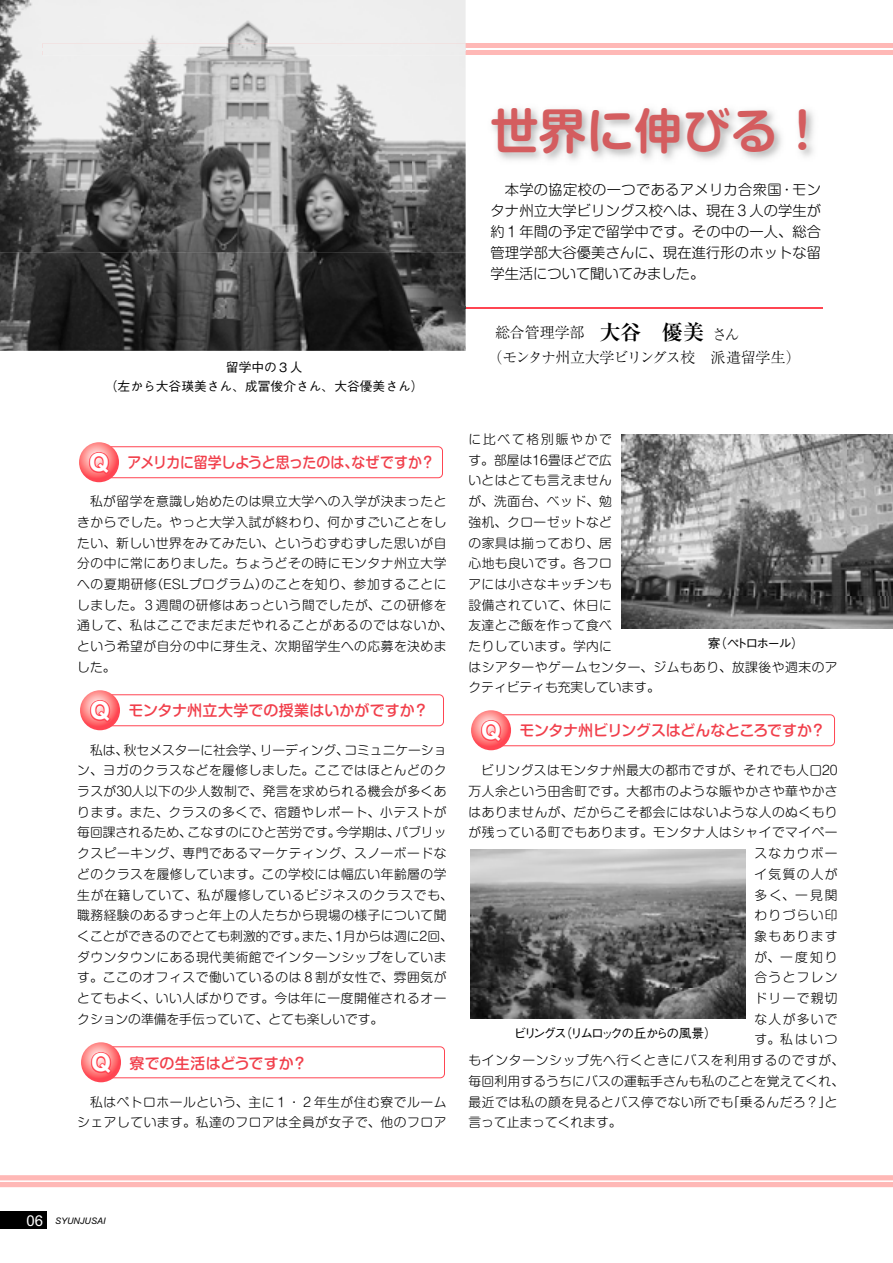
<style>
.page{position:relative;width:893px;height:1263px;background:#fff}
.page>*{position:absolute;margin:0;border:0;box-sizing:border-box;transform-origin:0 0}
.t1{font:48px "Shin M Go Pro De Bold 90 msp RKSJ H";color:#d45d5f}
.t2{font:15px "Shin M Go Pro Medium 90 msp RKSJ H";letter-spacing:-.005em;color:#f13f4b}
.t3{font:15px/25.5px "Ryumin Pro Light 90 msp RKSJ H";letter-spacing:-.035em;color:#000}
.t4{font:15px "Shin M Go Pro Medium 90 msp RKSJ H";letter-spacing:-.005em;color:#f13f4b;scale:.93 1}
.t5{font:14.25px/21px "Shin M Go Pro Light 90 msp RKSJ H";letter-spacing:.01em;color:#000;text-align:justify}
.t6{font:12.75px/20.7px "Shin M Go Pro Light 90 msp RKSJ H";letter-spacing:.04em;color:#000}
.t7{font:12.75px/19.5px "Gothic BBB Pro Medium 90 msp RKSJ H";color:#000;text-align:center}
.t8{font:12.75px "Shin M Go Pro Light 90 msp RKSJ H";letter-spacing:.015em;color:#000}
.t9{font:12.75px "Gothic BBB Pro Medium 90 msp RKSJ H";letter-spacing:-.155em;color:#000}
.t10{font:12.75px "Shin M Go Pro Light 90 msp RKSJ H";color:#000}
.t11{font:italic 9px "Arial";color:#000}
.s1{font-family:"Gothic MB101 Pro Bold 90 msp RKSJ H";font-size:22.5px;color:#ff4552}
.s2{font-family:"Ryumin Pro Bold 90 msp RKSJ H";font-size:21px}
.s3{font-style:normal;font-size:15px;color:#fff}
</style>
<div class="page">
<hr style="left:446px;top:307px;width:377px;height:1px;background:#ff4552">
<div style="left:0;top:1175px;width:893px;height:12px;background:#ffb8b6"></div>
<div style="left:43px;top:43px;width:850px;height:12px;background:#ffb8b6"></div>
<hr style="left:0;top:1180px;width:893px;height:2px;background:#fff">
<hr style="left:43px;top:49px;width:850px;height:1px;background:#fff">
<div style="left:0;top:1212px;width:47px;height:17px;background:#000"></div>
<img style="left:0;top:0;width:466px;height:351px">
<img style="left:43px;top:43px;width:423px;height:12px">
<img style="left:43px;top:49px;width:423px;height:1px">
<svg style="left:446px;top:307px;width:20px;height:1px"></svg>
<img style="left:622px;top:434px;width:271px;height:195px">
<img style="left:471px;top:849px;width:274px;height:169px">
<div style="left:98px;top:694px;width:346px;height:32px;border:1px solid #ff4552;border-radius:4px"></div>
<svg style="left:80px;top:690px;width:40px;height:40px"></svg>
<div style="left:489px;top:714px;width:346px;height:32px;border:1px solid #ff4552;border-radius:4px"></div>
<svg style="left:471px;top:710px;width:40px;height:40px"></svg>
<div style="left:99px;top:1046px;width:346px;height:32px;border:1px solid #ff4552;border-radius:4px"></div>
<svg style="left:81px;top:1042px;width:40px;height:40px"></svg>
<div style="left:97px;top:446px;width:346px;height:32px;border:1px solid #ff4552;border-radius:4px"></div>
<svg style="left:79px;top:442px;width:40px;height:40px"></svg>
<p class="t7" style="left:105px;top:359px;width:320px">留学中の３人<br>（左から大谷瑛美さん、成冨俊介さん、大谷優美さん）</p>
<p class="t4" style="left:88px;top:457px;width:375px"><span class="s1">Ｑ</span> アメリカに留学しようと思ったのは、なぜですか？</p>
<p class="t6" style="left:77px;top:493px;width:377px">　私が留学を意識し始めたのは県立大学への入学が決まったときからでした。やっと大学入試が終わり、何かすごいことをしたい、新しい世界をみてみたい、というむずむずした思いが自分の中に常にありました。ちょうどその時にモンタナ州立大学への夏期研修（ESLプログラム）のことを知り、参加することにしました。３週間の研修はあっという間でしたが、この研修を通して、私はここでまだまだやれることがあるのではないか、という希望が自分の中に芽生え、次期留学生への応募を決めました。</p>
<p class="t2" style="left:89px;top:705px;width:341px"><span class="s1">Ｑ</span> モンタナ州立大学での授業はいかがですか？</p>
<p class="t6" style="left:77px;top:741px;width:377px">　私は、秋セメスターに社会学、リーディング、コミュニケーション、ヨガのクラスなどを履修しました。ここではほとんどのクラスが30人以下の少人数制で、発言を求められる機会が多くあります。また、クラスの多くで、宿題やレポート、小テストが毎回課されるため、こなすのにひと苦労です。今学期は、パブリックスピーキング、専門であるマーケティング、スノーボードなどのクラスを履修しています。この学校には幅広い年齢層の学生が在籍していて、私が履修しているビジネスのクラスでも、職務経験のあるずっと年上の人たちから現場の様子について聞くことができるのでとても刺激的です。また、1月からは週に2回、ダウンタウンにある現代美術館でインターンシップをしています。ここのオフィスで働いているのは８割が女性で、雰囲気がとてもよく、いい人ばかりです。今は年に一度開催されるオークションの準備を手伝っていて、とても楽しいです。</p>
<p class="t2" style="left:90px;top:1057px;width:219px"><span class="s1">Ｑ</span> 寮での生活はどうですか？</p>
<p class="t6" style="left:77px;top:1093px;width:371px">　私はペトロホールという、主に１・２年生が住む寮でルームシェアしています。私達のフロアは全員が女子で、他のフロア</p>
<p class="t1" style="left:491px;top:113px;width:385px">世界に伸びる！　</p>
<p class="t5" style="left:491px;top:181px;width:332px">　本学の協定校の一つであるアメリカ合衆国・モンタナ州立大学ビリングス校へは、現在３人の学生が約１年間の予定で留学中です。その中の一人、総合管理学部大谷優美さんに、現在進行形のホットな留学生活について聞いてみました。</p>
<p class="t3" style="left:488px;top:322px;width:315px;text-indent:7px">総合管理学部　<span class="s2">大谷　優美</span>さん<br>（モンタナ州立大学ビリングス校　派遣留学生）</p>
<p class="t6" style="left:468px;top:431px;width:371px">に比べて格別賑やかで<br>す。部屋は16畳ほどで広<br>いとはとても言えません<br>が、洗面台、ベッド、勉<br>強机、クローゼットなど<br>の家具は揃っており、居<br>心地も良いです。各フロ<br>アには小さなキッチンも<br>設備されていて、休日に<br>友達とご飯を作って食べ<br>たりしています。学内に<br>はシアターやゲームセンター、ジムもあり、放課後や週末のアクティビティも充実しています。</p>
<p class="t7" style="left:708px;top:635px;width:98px">寮（ペトロホール）</p>
<p class="t2" style="left:480px;top:725px;width:347px"><span class="s1">Ｑ</span> モンタナ州ビリングスはどんなところですか？</p>
<p class="t6" style="left:468px;top:762px;width:371px">　ビリングスはモンタナ州最大の都市ですが、それでも人口20</p>
<p class="t6" style="left:468px;top:782px;width:371px">万人余という田舎町です。大都市のような賑やかさや華やかさ</p>
<p class="t6" style="left:468px;top:803px;width:371px">はありませんが、だからこそ都会にはないような人のぬくもり</p>
<p class="t6" style="left:468px;top:824px;width:371px">が残っている町でもあります。モンタナ人はシャイでマイペー</p>
<p class="t6" style="left:755px;top:845px;width:85px">スなカウボー</p>
<p class="t6" style="left:755px;top:865px;width:85px">イ気質の人が</p>
<p class="t6" style="left:755px;top:886px;width:85px">多く、一見関</p>
<p class="t6" style="left:755px;top:907px;width:85px">わりづらい印</p>
<p class="t6" style="left:755px;top:927px;width:85px">象もあります</p>
<p class="t6" style="left:755px;top:948px;width:85px">が、一度知り</p>
<p class="t6" style="left:755px;top:969px;width:85px">合うとフレン</p>
<p class="t6" style="left:755px;top:989px;width:85px">ドリーで親切</p>
<p class="t6" style="left:755px;top:1010px;width:85px">な人が多いで</p>
<p class="t6" style="left:755px;top:1031px;width:85px">す。私はいつ</p>
<p class="t6" style="left:468px;top:1052px;width:377px">もインターンシップ先へ行くときにバスを利用するのですが、</p>
<p class="t8" style="left:468px;top:1076px;width:377px">毎回利用するうちにバスの運転手さんも私のことを覚えてくれ、</p>
<p class="t6" style="left:468px;top:1093px;width:371px">最近では私の顔を見るとバス停でない所でも「乗るんだろ？」と</p>
<p class="t10" style="left:468px;top:1118px;width:154px">言って止まってくれます。</p>
<p class="t9" style="left:514px;top:1028px;width:205px">ビリングス（リムロックの丘からの風景）</p>
<p class="t11" style="left:26px;top:1215px;width:81px"><span class="s3">06</span> SYUNJUSAI</p>
</div>
